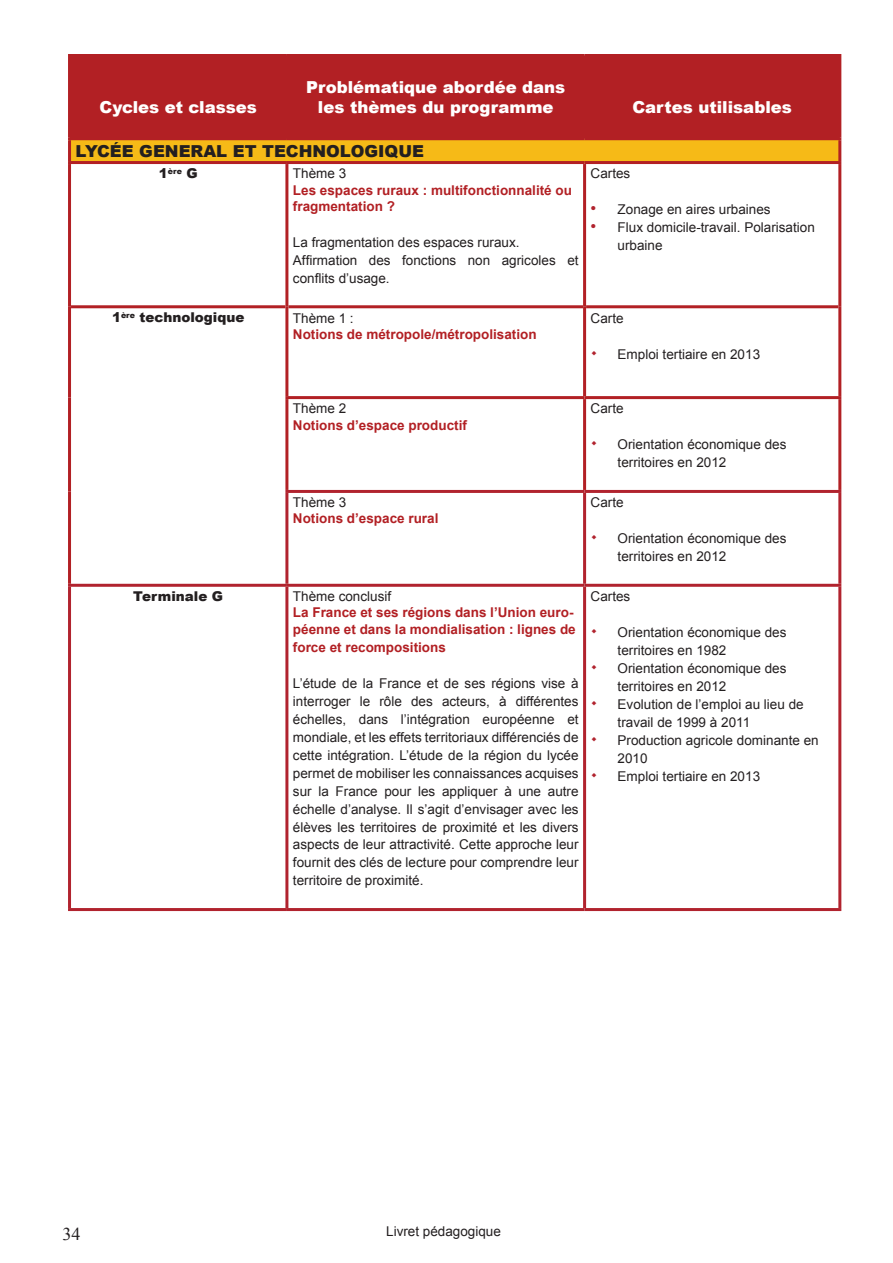
<style>
.page{position:relative;width:893px;height:1263px;background:#fff}
.page>*{position:absolute;margin:0;border:0;box-sizing:border-box;transform-origin:0 0}
.t1{font:18px "Times New Roman";color:#231f20}
.t2{font:900 16.5px/19.8px "Arial";color:#fff;text-align:center}
.t3{font:900 16.5px "Arial";color:#231f20}
.t4{font:13.5px/18px "Arial";color:#231f20}
.t5{font:700 13.5px/16.2px "Arial";color:#b22024}
.t6{font:900 13.5px "Arial";color:#231f20}
.t7{font:900 7.8px "Arial";color:#231f20}
.s1{font-size:13.5px}
.s2{font-size:16.5px;color:#b1232e}
</style>
<div class="page">
<div style="left:71px;top:57px;width:767px;height:80px;background:#b22024"></div>
<div style="left:70px;top:139px;width:770px;height:24px;background:#f6ba17"></div>
<hr style="left:68px;top:54px;width:219px;height:3px;background:#b22024">
<hr style="left:68px;top:57px;width:3px;height:80px;background:#b22024">
<hr style="left:287px;top:54px;width:298px;height:3px;background:#b22024">
<hr style="left:285px;top:57px;width:3px;height:80px;background:#b22024">
<hr style="left:585px;top:54px;width:256px;height:3px;background:#b22024">
<hr style="left:583px;top:57px;width:3px;height:80px;background:#b22024">
<hr style="left:838px;top:57px;width:3px;height:80px;background:#b22024">
<hr style="left:71px;top:305px;width:214px;height:3px;background:#b22024">
<hr style="left:288px;top:305px;width:295px;height:3px;background:#b22024">
<hr style="left:586px;top:305px;width:252px;height:3px;background:#b22024">
<hr style="left:68px;top:137px;width:219px;height:3px;background:#b22024">
<hr style="left:68px;top:140px;width:3px;height:21px;background:#b22024">
<hr style="left:287px;top:137px;width:298px;height:3px;background:#b22024">
<hr style="left:585px;top:137px;width:256px;height:3px;background:#b22024">
<hr style="left:838px;top:140px;width:3px;height:21px;background:#b22024">
<hr style="left:68px;top:161px;width:219px;height:3px;background:#b22024">
<hr style="left:287px;top:161px;width:298px;height:3px;background:#b22024">
<hr style="left:585px;top:161px;width:256px;height:3px;background:#b22024">
<hr style="left:68px;top:164px;width:3px;height:143px;background:#b22024">
<hr style="left:285px;top:164px;width:3px;height:143px;background:#b22024">
<hr style="left:583px;top:164px;width:3px;height:143px;background:#b22024">
<hr style="left:838px;top:164px;width:3px;height:143px;background:#b22024">
<hr style="left:68px;top:307px;width:3px;height:91px;background:#b22024">
<hr style="left:68px;top:398px;width:3px;height:93px;background:#b22024">
<hr style="left:68px;top:491px;width:3px;height:93px;background:#b22024">
<hr style="left:285px;top:307px;width:3px;height:89px;background:#b22024">
<hr style="left:583px;top:307px;width:3px;height:89px;background:#b22024">
<hr style="left:838px;top:307px;width:3px;height:89px;background:#b22024">
<hr style="left:285px;top:396px;width:300px;height:3px;background:#b22024">
<hr style="left:285px;top:399px;width:3px;height:91px;background:#b22024">
<hr style="left:585px;top:396px;width:256px;height:3px;background:#b22024">
<hr style="left:583px;top:399px;width:3px;height:91px;background:#b22024">
<hr style="left:838px;top:399px;width:3px;height:91px;background:#b22024">
<hr style="left:583px;top:493px;width:3px;height:91px;background:#b1232e">
<hr style="left:68px;top:587px;width:3px;height:321px;background:#b1232e">
<hr style="left:285px;top:587px;width:3px;height:321px;background:#b1232e">
<hr style="left:583px;top:587px;width:3px;height:321px;background:#b1232e">
<hr style="left:838px;top:587px;width:3px;height:321px;background:#b1232e">
<hr style="left:68px;top:908px;width:219px;height:3px;background:#b1232e">
<hr style="left:287px;top:908px;width:298px;height:3px;background:#b1232e">
<hr style="left:585px;top:908px;width:256px;height:3px;background:#b1232e">
<hr style="left:285px;top:493px;width:3px;height:91px;background:#b1232e">
<hr style="left:285px;top:490px;width:300px;height:3px;background:#b1232e">
<hr style="left:585px;top:490px;width:256px;height:3px;background:#b1232e">
<hr style="left:838px;top:493px;width:3px;height:91px;background:#b1232e">
<hr style="left:68px;top:584px;width:219px;height:3px;background:#b1232e">
<hr style="left:287px;top:584px;width:298px;height:3px;background:#b1232e">
<hr style="left:585px;top:584px;width:256px;height:3px;background:#b1232e">
<p class="t2" style="left:99px;top:97px;width:159px">Cycles et classes</p>
<p class="t2" style="left:306px;top:77px;width:261px">Problématique abordée dans les thèmes du programme</p>
<p class="t3" style="left:76px;top:139px;width:350px">LYCÉE GENERAL ET TECHNOLOGIQUE</p>
<p class="t7" style="left:159px;top:165px;width:40px"><span class="s1">1</span>ère <span class="s1">G</span></p>
<p class="t4" style="left:293px;top:165px;width:55px">Thème 3</p>
<p class="t5" style="left:293px;top:182px;width:281px">Les espaces ruraux : multifonctionnalité ou fragmentation ?</p>
<p class="t4" style="left:293px;top:233px;width:287px">La fragmentation des espaces ruraux.<br>Affirmation des fonctions non agricoles et conflits d’usage.</p>
<p class="t6" style="left:112px;top:308px;width:134px">1<sup>ère</sup> technologique</p>
<p class="t4" style="left:293px;top:309px;width:62px">Thème 1 :</p>
<p class="t5" style="left:293px;top:326px;width:245px">Notions de métropole/métropolisation</p>
<p class="t2" style="left:632px;top:97px;width:161px">Cartes utilisables</p>
<p class="t4" style="left:591px;top:165px;width:41px">Cartes</p>
<p class="t4" style="left:591px;top:201px;width:182px"><span class="s2">•</span> Zonage en aires urbaines</p>
<p class="t4" style="left:618px;top:219px;width:199px;text-indent:-27px"><span class="s2">•</span> Flux domicile-travail. Polarisation urbaine</p>
<p class="t4" style="left:591px;top:309px;width:35px">Carte</p>
<p class="t4" style="left:618px;top:345px;width:144px">Emploi tertiaire en 2013</p>
<p class="t4" style="left:293px;top:400px;width:55px">Thème 2</p>
<p class="t5" style="left:293px;top:417px;width:176px">Notions d’espace productif</p>
<p class="t4" style="left:591px;top:400px;width:35px">Carte</p>
<p class="t4" style="left:618px;top:436px;width:170px">Orientation économique des territoires en 2012</p>
<p class="t4" style="left:293px;top:494px;width:55px">Thème 3</p>
<p class="t5" style="left:293px;top:511px;width:147px">Notions d’espace rural</p>
<p class="t4" style="left:591px;top:494px;width:35px">Carte</p>
<p class="t4" style="left:618px;top:530px;width:170px">Orientation économique des territoires en 2012</p>
<p class="t6" style="left:133px;top:586px;width:91px">Terminale G</p>
<p class="t4" style="left:293px;top:587px;width:100px">Thème conclusif</p>
<p class="t5" style="left:293px;top:605px;width:284px">La France et ses régions dans l’Union euro&shy;péenne et dans la mondialisation : lignes de</p>
<p class="t5" style="left:293px;top:639px;width:155px">force et recompositions</p>
<p class="t4" style="left:293px;top:674px;width:287px;text-align:justify">L’étude de la France et de ses régions vise à interroger le rôle des acteurs, à différentes échelles, dans l’intégration européenne et mondiale, et les effets territoriaux différenciés de cette intégration. L’étude de la région du lycée permet de mobiliser les connaissances acquises sur la France pour les appliquer à une autre échelle d’analyse. Il s’agit d’envisager avec les élèves les territoires de proximité et les divers aspects de leur attractivité. Cette approche leur fournit des clés de lecture pour comprendre leur territoire de proximité.</p>
<p class="t4" style="left:591px;top:587px;width:41px">Cartes</p>
<p class="t4" style="left:618px;top:623px;width:203px">Orientation économique des territoires en 1982<br>Orientation économique des territoires en 2012<br>Evolution de l’emploi au lieu de travail de 1999 à 2011<br>Production agricole dominante en<br>2010<br>Emploi tertiaire en 2013</p>
<h1 class="t1" style="left:63px;top:1222px;width:19px">34</h1>
<p class="t4" style="left:386px;top:1222px;width:116px">Livret pédagogique</p>
</div>
